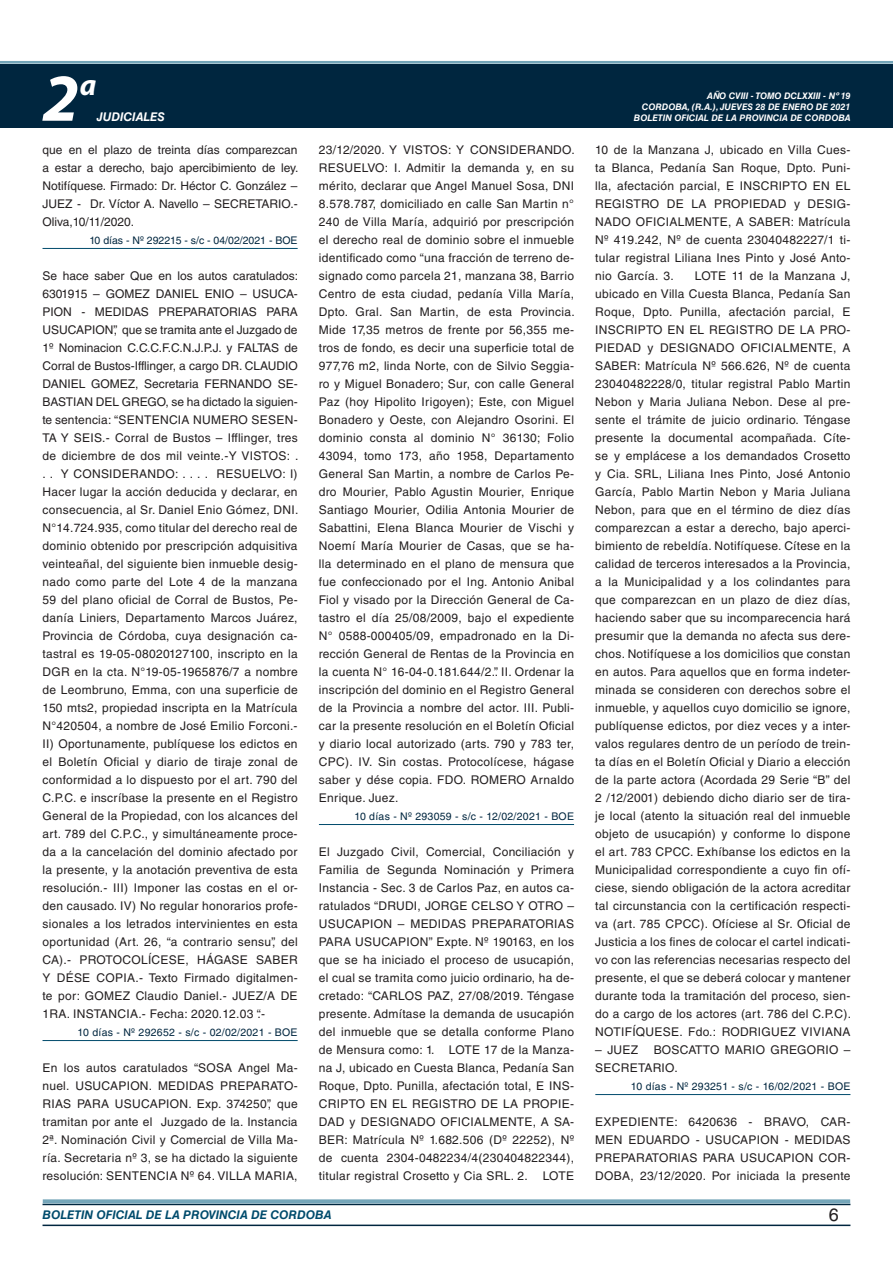
<style>
.page{position:relative;width:893px;height:1263px;background:#fff}
.page>*{position:absolute;margin:0;border:0;box-sizing:border-box;transform-origin:0 0}
.t1{font:italic 700 67.5px "Myriad Pro";color:#fff}
.t2{font:italic 700 30px "Myriad Pro";color:#fff}
.t3{font:18px "Helvetica LT Std";color:#231f20}
.t4{font:12px/18px "Helvetica LT Std";letter-spacing:.025em;color:#231f20;text-align:justify}
.t5{font:italic 700 12px "Helvetica LT Std";color:#004b6c}
.t6{font:italic 700 12px "Helvetica LT Std";color:#fff}
.t7{font:10.5px "Helvetica LT Std";letter-spacing:.025em;color:#00263f}
.t8{font:10.5px "Helvetica LT Std";color:#00263f}
.t9{font:italic 700 9px/10.8px "Helvetica LT Std";color:#fff;text-align:right}
</style>
<div class="page">
<div style="left:0;top:61px;width:893px;height:6px;background:#fff;opacity:.75"></div>
<div style="left:0;top:64px;width:893px;height:64px;background:#00263f"></div>
<hr style="left:43px;top:1224px;width:807px;height:2px;background:#00263f">
<div style="left:42px;top:1198px;width:809px;height:8px;background:#fff;opacity:.75"></div>
<hr style="left:43px;top:248px;width:255px;height:1px;background:#004b6c">
<hr style="left:43px;top:1040px;width:255px;height:1px;background:#004b6c">
<hr style="left:319px;top:824px;width:255px;height:1px;background:#004b6c">
<hr style="left:595px;top:1094px;width:255px;height:1px;background:#004b6c">
<h1 class="t1" style="left:43px;top:54px;width:38px">2</h1>
<h2 class="t2" style="left:80px;top:66px;width:18px">a</h2>
<p class="t9" style="left:642px;top:91px;width:210px">AÑO CVIII - TOMO DCLXXIII - Nº 19<br>CORDOBA, (R.A.), JUEVES 28 DE ENERO DE 2021</p>
<p class="t6" style="left:97px;top:110px;width:70px">JUDICIALES</p>
<p class="t9" style="left:634px;top:112px;width:218px">BOLETIN OFICIAL DE LA PROVINCIA DE CORDOBA</p>
<p class="t4" style="left:43px;top:141px;width:257px">que en el plazo de treinta días comparezcan a estar a derecho, bajo apercibimiento de ley.<br>Notifíquese. Firmado: Dr. Héctor C. González – JUEZ - Dr. Víctor A. Navello – SECRETARIO.- Oliva,10/11/2020.</p>
<p class="t8" style="left:89px;top:234px;width:210px">10 días - Nº 292215 - s/c - 04/02/2021 - BOE</p>
<p class="t4" style="left:43px;top:267px;width:257px">Se hace saber Que en los autos caratulados:<br>6301915 – GOMEZ DANIEL ENIO – USUCA-PION - MEDIDAS PREPARATORIAS PARA USUCAPION”, que se tramita ante el Juzgado de 1º Nominacion C.C.C.F.C.N.J.P.J. y FALTAS de Corral de Bustos-Ifflinger, a cargo DR. CLAUDIO DANIEL GOMEZ, Secretaria FERNANDO SE-BASTIAN DEL GREGO, se ha dictado la siguien&shy;te sentencia: “SENTENCIA NUMERO SESEN-TA Y SEIS.- Corral de Bustos – Ifflinger, tres de diciembre de dos mil veinte.-Y VISTOS: . . . Y CONSIDERANDO: . . . . RESUELVO: I)<br>Hacer lugar la acción deducida y declarar, en consecuencia, al Sr. Daniel Enio Gómez, DNI.<br>N°14.724.935, como titular del derecho real de dominio obtenido por prescripción adquisitiva veinteañal, del siguiente bien inmueble desig&shy;nado como parte del Lote 4 de la manzana 59 del plano oficial de Corral de Bustos, Pe&shy;danía Liniers, Departamento Marcos Juárez, Provincia de Córdoba, cuya designación ca&shy;tastral es 19-05-08020127100, inscripto en la DGR en la cta. N°19-05-1965876/7 a nombre de Leombruno, Emma, con una superficie de 150 mts2, propiedad inscripta en la Matrícula N°420504, a nombre de José Emilio Forconi.- II) Oportunamente, publíquese los edictos en el Boletín Oficial y diario de tiraje zonal de conformidad a lo dispuesto por el art. 790 del C.P.C. e inscríbase la presente en el Registro General de la Propiedad, con los alcances del art. 789 del C.P.C., y simultáneamente proce&shy;da a la cancelación del dominio afectado por la presente, y la anotación preventiva de esta resolución.- III) Imponer las costas en el or&shy;den causado. IV) No regular honorarios profe&shy;sionales a los letrados intervinientes en esta oportunidad (Art. 26, “a contrario sensu”, del CA).- PROTOCOLÍCESE, HÁGASE SABER Y DÉSE COPIA.- Texto Firmado digitalmen&shy;te por: GOMEZ Claudio Daniel.- JUEZ/A DE 1RA. INSTANCIA.- Fecha: 2020.12.03 “.-</p>
<p class="t7" style="left:78px;top:1026px;width:221px">10 días - Nº 292652 - s/c - 02/02/2021 - BOE</p>
<p class="t4" style="left:43px;top:1059px;width:257px">En los autos caratulados “SOSA Angel Ma&shy;nuel. USUCAPION. MEDIDAS PREPARATO-RIAS PARA USUCAPION. Exp. 374250”, que tramitan por ante el Juzgado de la. Instancia 2ª. Nominación Civil y Comercial de Villa Ma&shy;ría. Secretaria nº 3, se ha dictado la siguiente resolución: SENTENCIA Nº 64. VILLA MARIA,</p>
<p class="t4" style="left:319px;top:141px;width:257px">23/12/2020. Y VISTOS: Y CONSIDERANDO.<br>RESUELVO: I. Admitir la demanda y, en su mérito, declarar que Angel Manuel Sosa, DNI 8.578.787, domiciliado en calle San Martin n° 240 de Villa María, adquirió por prescripción el derecho real de dominio sobre el inmueble identificado como “una fracción de terreno de&shy;signado como parcela 21, manzana 38, Barrio Centro de esta ciudad, pedanía Villa María, Dpto. Gral. San Martin, de esta Provincia.<br>Mide 17,35 metros de frente por 56,355 me&shy;tros de fondo, es decir una superficie total de 977,76 m2, linda Norte, con de Silvio Seggia&shy;ro y Miguel Bonadero; Sur, con calle General Paz (hoy Hipolito Irigoyen); Este, con Miguel Bonadero y Oeste, con Alejandro Osorini. El dominio consta al dominio N° 36130; Folio 43094, tomo 173, año 1958, Departamento General San Martin, a nombre de Carlos Pe&shy;dro Mourier, Pablo Agustin Mourier, Enrique Santiago Mourier, Odilia Antonia Mourier de Sabattini, Elena Blanca Mourier de Vischi y Noemí María Mourier de Casas, que se ha&shy;lla determinado en el plano de mensura que fue confeccionado por el Ing. Antonio Anibal Fiol y visado por la Dirección General de Ca&shy;tastro el día 25/08/2009, bajo el expediente N° 0588-000405/09, empadronado en la Di&shy;rección General de Rentas de la Provincia en la cuenta N° 16-04-0.181.644/2.”. II. Ordenar la inscripción del dominio en el Registro General de la Provincia a nombre del actor. III. Publi&shy;car la presente resolución en el Boletín Oficial y diario local autorizado (arts. 790 y 783 ter, CPC). IV. Sin costas. Protocolícese, hágase saber y dése copia. FDO. ROMERO Arnaldo Enrique. Juez.</p>
<p class="t7" style="left:354px;top:810px;width:221px">10 días - Nº 293059 - s/c - 12/02/2021 - BOE</p>
<p class="t4" style="left:319px;top:843px;width:257px">El Juzgado Civil, Comercial, Conciliación y Familia de Segunda Nominación y Primera Instancia - Sec. 3 de Carlos Paz, en autos ca&shy;ratulados “DRUDI, JORGE CELSO Y OTRO – USUCAPION – MEDIDAS PREPARATORIAS PARA USUCAPION” Expte. Nº 190163, en los que se ha iniciado el proceso de usucapión, el cual se tramita como juicio ordinario, ha de&shy;cretado: “CARLOS PAZ, 27/08/2019. Téngase presente. Admítase la demanda de usucapión del inmueble que se detalla conforme Plano de Mensura como: 1. LOTE 17 de la Manza&shy;na J, ubicado en Cuesta Blanca, Pedanía San Roque, Dpto. Punilla, afectación total, E INS-CRIPTO EN EL REGISTRO DE LA PROPIE-DAD y DESIGNADO OFICIALMENTE, A SA-BER: Matrícula Nº 1.682.506 (Dº 22252), Nº de cuenta 2304-0482234/4(230404822344), titular registral Crosetto y Cia SRL. 2. LOTE</p>
<p class="t4" style="left:595px;top:141px;width:257px">10 de la Manzana J, ubicado en Villa Cues&shy;ta Blanca, Pedanía San Roque, Dpto. Puni&shy;lla, afectación parcial, E INSCRIPTO EN EL REGISTRO DE LA PROPIEDAD y DESIG-NADO OFICIALMENTE, A SABER: Matrícula Nº 419.242, Nº de cuenta 23040482227/1 ti&shy;tular registral Liliana Ines Pinto y José Anto&shy;nio García. 3.</p>
<p class="t4" style="left:595px;top:267px;width:257px;text-indent:99px">LOTE 11 de la Manzana J, ubicado en Villa Cuesta Blanca, Pedanía San Roque, Dpto. Punilla, afectación parcial, E INSCRIPTO EN EL REGISTRO DE LA PRO-PIEDAD y DESIGNADO OFICIALMENTE, A SABER: Matrícula Nº 566.626, Nº de cuenta 23040482228/0, titular registral Pablo Martin Nebon y Maria Juliana Nebon. Dese al pre&shy;sente el trámite de juicio ordinario. Téngase presente la documental acompañada. Cíte&shy;se y emplácese a los demandados Crosetto y Cia. SRL, Liliana Ines Pinto, José Antonio García, Pablo Martin Nebon y Maria Juliana Nebon, para que en el término de diez días comparezcan a estar a derecho, bajo aperci&shy;bimiento de rebeldía. Notifíquese. Cítese en la calidad de terceros interesados a la Provincia, a la Municipalidad y a los colindantes para que comparezcan en un plazo de diez días, haciendo saber que su incomparecencia hará presumir que la demanda no afecta sus dere&shy;chos. Notifíquese a los domicilios que constan en autos. Para aquellos que en forma indeter&shy;minada se consideren con derechos sobre el inmueble, y aquellos cuyo domicilio se ignore, publíquense edictos, por diez veces y a inter&shy;valos regulares dentro de un período de trein&shy;ta días en el Boletín Oficial y Diario a elección de la parte actora (Acordada 29 Serie “B” del 2 /12/2001) debiendo dicho diario ser de tira&shy;je local (atento la situación real del inmueble objeto de usucapión) y conforme lo dispone el art. 783 CPCC. Exhíbanse los edictos en la Municipalidad correspondiente a cuyo fin ofí&shy;ciese, siendo obligación de la actora acreditar tal circunstancia con la certificación respecti&shy;va (art. 785 CPCC). Ofíciese al Sr. Oficial de Justicia a los fines de colocar el cartel indicati&shy;vo con las referencias necesarias respecto del presente, el que se deberá colocar y mantener durante toda la tramitación del proceso, sien&shy;do a cargo de los actores (art. 786 del C.P.C).<br>NOTIFÍQUESE. Fdo.: RODRIGUEZ VIVIANA</p>
<p class="t4" style="left:595px;top:1041px;width:44px">– JUEZ</p>
<p class="t4" style="left:595px;top:1041px;width:257px;text-indent:58px">BOSCATTO MARIO GREGORIO –<br>SECRETARIO.</p>
<p class="t7" style="left:631px;top:1080px;width:221px">10 días - Nº 293251 - s/c - 16/02/2021 - BOE</p>
<p class="t4" style="left:595px;top:1113px;width:257px">EXPEDIENTE: 6420636 - BRAVO, CAR-MEN EDUARDO - USUCAPION - MEDIDAS PREPARATORIAS PARA USUCAPION COR-DOBA, 23/12/2020. Por iniciada la presente</p>
<p class="t5" style="left:43px;top:1208px;width:290px">BOLETIN OFICIAL DE LA PROVINCIA DE CORDOBA</p>
<h3 class="t3" style="left:829px;top:1204px;width:12px">6</h3>
</div>
